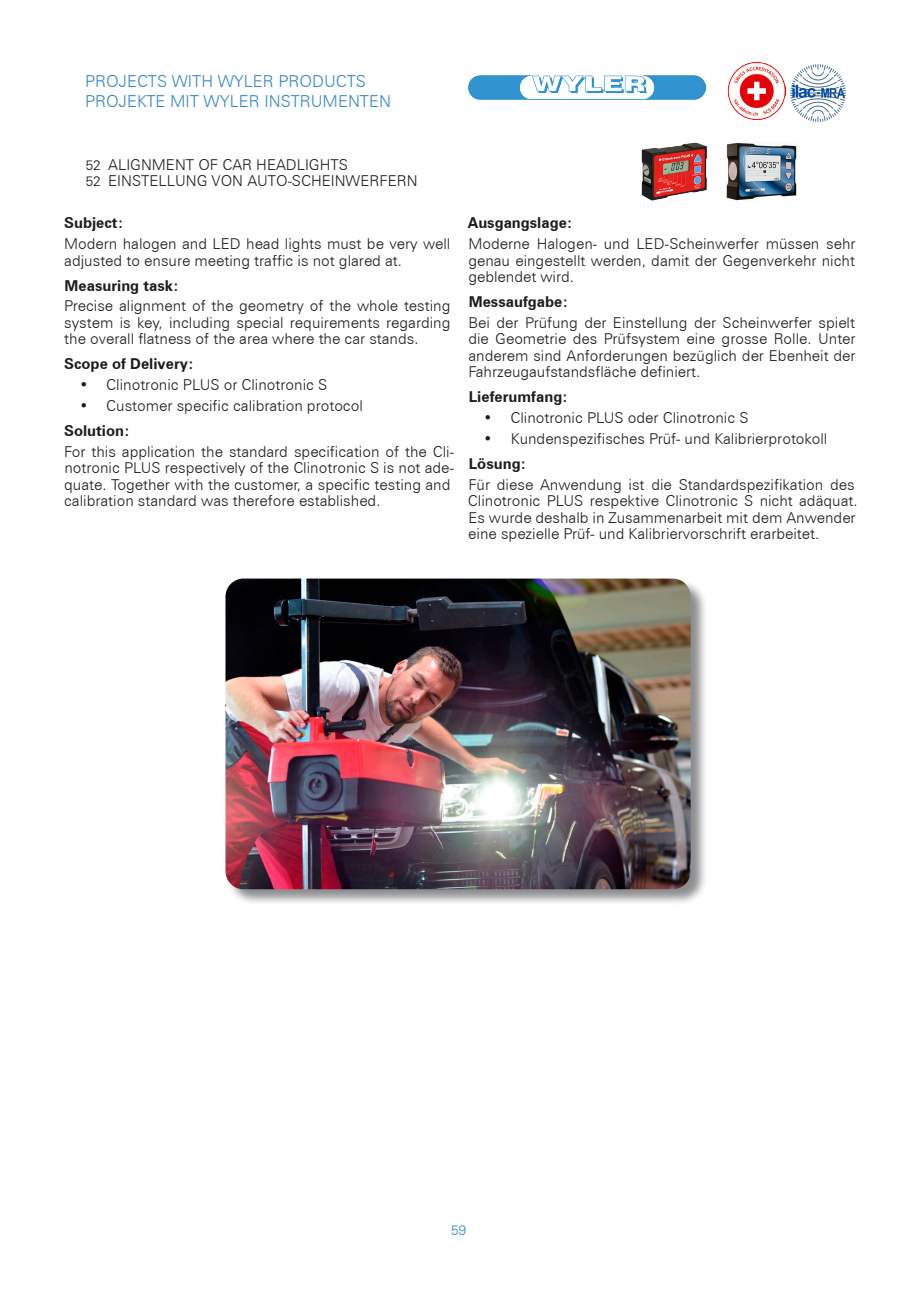
<style>
.page{position:relative;width:919px;height:1289px;background:#fff}
.page>*{position:absolute;margin:0;border:0;box-sizing:border-box;transform-origin:0 0}
.t1{font:300 16.5px/19.8px "Zurich BT";color:#3186c8}
.t2{font:300 15px/16.5px "Zurich BT";color:#1b1c20}
.t3{font:700 15px "Zurich BT";color:#1b1c20}
.t4{font:300 13.5px "Zurich BT";color:#3186c8}
.s1{font-size:13.5px}
</style>
<div class="page">
<img style="left:468px;top:76px;width:237px;height:24px">
<img style="left:727px;top:62px;width:58px;height:58px">
<img style="left:790px;top:64px;width:56px;height:58px">
<img style="left:641px;top:142px;width:66px;height:59px">
<img style="left:726px;top:143px;width:70px;height:58px">
<div style="left:225px;top:578px;width:482px;height:328px;background:#1b1c20;opacity:.5"></div>
<img style="left:225px;top:578px;width:465px;height:311px">
<p class="t1" style="left:85px;top:71px;width:307px">PROJECTS WITH WYLER PRODUCTS<br>PROJEKTE MIT WYLER INSTRUMENTEN</p>
<p class="t2" style="left:86px;top:156px;width:333px"><span class="s1">52</span> ALIGNMENT OF CAR HEADLIGHTS<br><span class="s1">52</span> EINSTELLUNG VON AUTO-SCHEINWERFERN</p>
<p class="t3" style="left:64px;top:214px;width:61px">Subject:</p>
<p class="t2" style="left:64px;top:235px;width:388px">Modern halogen and LED head lights must be very well adjusted to ensure meeting traffic is not glared at.</p>
<p class="t3" style="left:65px;top:276px;width:116px">Measuring task:</p>
<p class="t2" style="left:64px;top:298px;width:388px;text-align:justify">Precise alignment of the geometry of the whole testing system is key, including special requirements regarding the overall flatness of the area where the car stands.</p>
<p class="t3" style="left:64px;top:355px;width:131px">Scope of Delivery:</p>
<p class="t2" style="left:79px;top:376px;width:249px">• Clinotronic PLUS or Clinotronic S</p>
<p class="t2" style="left:79px;top:397px;width:285px">• Customer specific calibration protocol</p>
<p class="t3" style="left:64px;top:421px;width:67px">Solution:</p>
<p class="t2" style="left:64px;top:443px;width:391px">For this application the standard specification of the Cli&shy;notronic PLUS respectively of the Clinotronic S is not ade&shy;quate. Together with the customer, a specific testing and calibration standard was therefore established.</p>
<p class="t3" style="left:468px;top:214px;width:106px">Ausgangslage:</p>
<p class="t2" style="left:468px;top:235px;width:389px;text-align:justify">Moderne Halogen- und LED-Scheinwerfer müssen sehr genau eingestellt werden, damit der Gegenverkehr nicht geblendet wird.</p>
<p class="t3" style="left:468px;top:293px;width:101px">Messaufgabe:</p>
<p class="t2" style="left:468px;top:314px;width:389px;text-align:justify">Bei der Prüfung der Einstellung der Scheinwerfer spielt die Geometrie des Prüfsystem eine grosse Rolle. Unter anderem sind Anforderungen bezüglich der Ebenheit der Fahrzeugaufstandsfläche definiert.</p>
<p class="t3" style="left:468px;top:388px;width:101px">Lieferumfang:</p>
<p class="t2" style="left:483px;top:409px;width:266px">• Clinotronic PLUS oder Clinotronic S</p>
<p class="t2" style="left:483px;top:430px;width:345px">• Kundenspezifisches Prüf- und Kalibrierprotokoll</p>
<p class="t3" style="left:468px;top:454px;width:59px">Lösung:</p>
<p class="t2" style="left:468px;top:476px;width:391px">Für diese Anwendung ist die Standardspezifikation des Clinotronic PLUS respektive Clinotronic S nicht adäquat.<br>Es wurde deshalb in Zusammenarbeit mit dem Anwender eine spezielle Prüf- und Kalibriervorschrift erarbeitet.</p>
<p class="t4" style="left:451px;top:1222px;width:16px">59</p>
</div>
